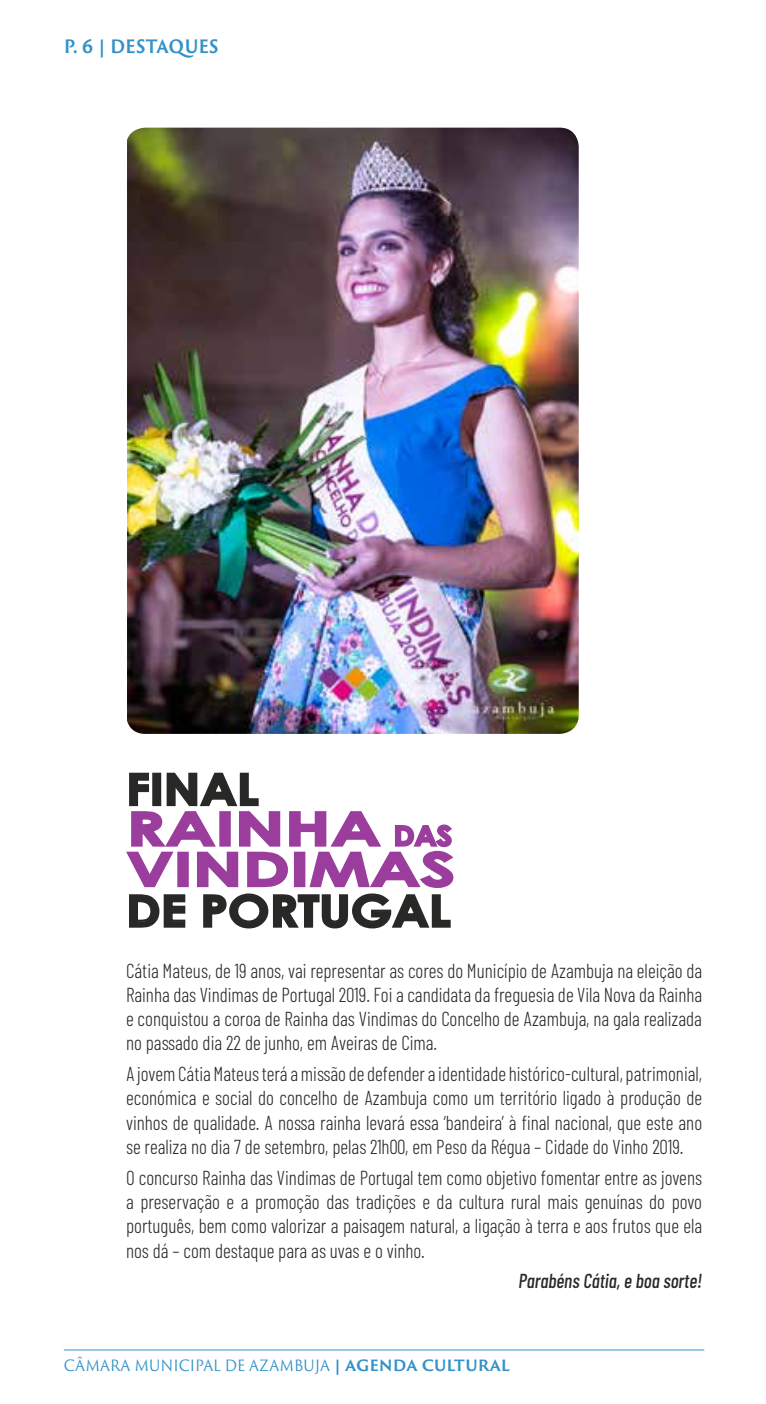
<style>
.page{position:relative;width:766px;height:1404px;background:#fff}
.page>*{position:absolute;margin:0;border:0;box-sizing:border-box;transform-origin:0 0}
.t1{font:700 46.35px/40.5px "Century Gothic";color:#9b3d9d;scale:1.46 1}
.t2{font:700 43.43px "Century Gothic";color:#282827;scale:1.14 1}
.t3{font:300 20.25px/24.3px "Barlow Condensed";color:#282827;text-align:justify;scale:.95 1}
.t4{font:italic 500 20.25px "Barlow Condensed";color:#282827;scale:.95 1}
.t5{font:700 18px "Trajan Sans Pro";letter-spacing:-.005em;color:#3492c7;scale:.93 1}
.t6{font:15.3px "Trajan Sans Pro";letter-spacing:-.005em;color:#3492c7;scale:.93 1}
.s1{font-size:27px}
.s2{font-weight:700}
</style>
<div class="page">
<hr style="left:64px;top:1349px;width:640px;height:1px;background:#3492c7">
<svg style="left:126px;top:772px;width:328px;height:157px"></svg>
<img style="left:127px;top:128px;width:451px;height:605px">
<p class="t5" style="left:64px;top:33px;width:168px">P. 6 | DESTAQUES</p>
<h2 class="t2" style="left:126px;top:756px;width:118px">FINAL</h2>
<h1 class="t1" style="left:126px;top:806px;width:227px">RAINHA <span class="s1">das<br></span>VINDIMAS</h1>
<h2 class="t2" style="left:126px;top:877px;width:286px">DE PORTUGAL</h2>
<p class="t3" style="left:126px;top:957px;width:608px">Cátia Mateus, de 19 anos, vai representar as cores do Município de Azambuja na eleição da Rainha das Vindimas de Portugal 2019. Foi a candidata da freguesia de Vila Nova da Rainha e conquistou a coroa de Rainha das Vindimas do Concelho de Azambuja, na gala realizada no passado dia 22 de junho, em Aveiras de Cima.</p>
<p class="t3" style="left:126px;top:1061px;width:607px">A jovem Cátia Mateus terá a missão de defender a identidade histórico-cultural, patrimonial, económica e social do concelho de Azambuja como um território ligado à produção de vinhos de qualidade. A nossa rainha levará essa ‘bandeira’ à final nacional, que este ano se realiza no dia 7 de setembro, pelas 21h00, em Peso da Régua – Cidade do Vinho 2019.</p>
<p class="t3" style="left:126px;top:1164px;width:608px">O concurso Rainha das Vindimas de Portugal tem como objetivo fomentar entre as jovens a preservação e a promoção das tradições e da cultura rural mais genuínas do povo português, bem como valorizar a paisagem natural, a ligação à terra e aos frutos que ela nos dá – com destaque para as uvas e o vinho.</p>
<p class="t4" style="left:518px;top:1268px;width:195px">Parabéns Cátia, e boa sorte!</p>
<p class="t6" style="left:64px;top:1354px;width:481px">CÂMARA MUNICIPAL DE AZAMBUJA <span class="s2">| AGENDA CULTURAL</span></p>
</div>
